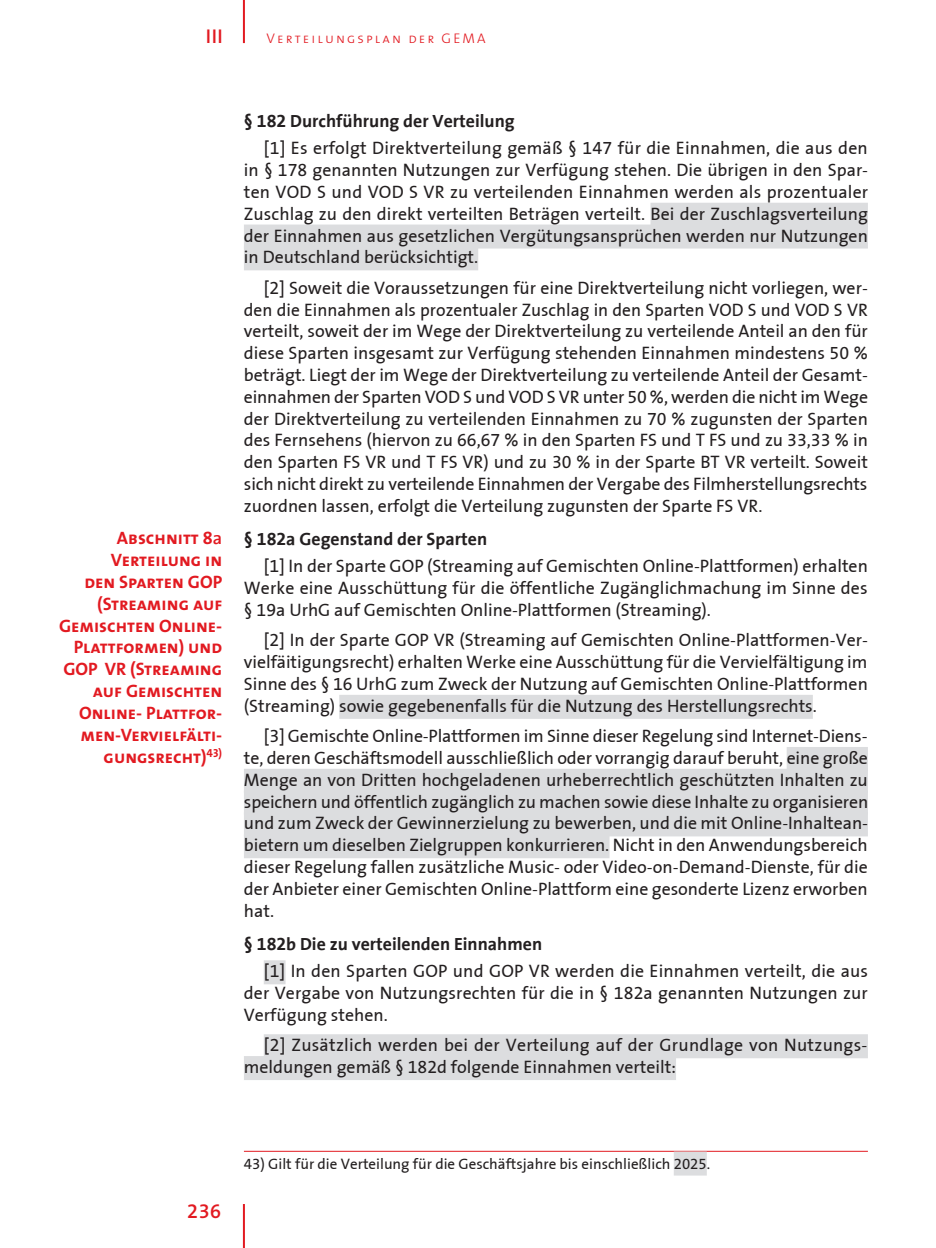
<style>
.page{position:relative;width:936px;height:1248px;background:#fff}
.page>*{position:absolute;margin:0;border:0;box-sizing:border-box;transform-origin:0 0}
.t1{font:20px "The Sans Semi Bold Caps";color:#e21a21}
.t2{font:20px "The Sans Semi Bold Expert";color:#e21a21}
.Marginalie{font:18px "The Sans Bold Caps";color:#e21a21}
.U13{font:17.8px/21.8px "The Sans Plain";color:#231f20;text-align:justify}
.U10_Bold{font:700 17.8px "The Sans";color:#231f20}
.U12{font:15px "The Sans Plain";color:#231f20}
.t3{font:14px "The Sans Light Caps";letter-spacing:.15em;color:#e21a21}
.s1{font-family:"The Sans";font-weight:600}
.s2{font-family:"The Sans Bold Bold 4";font-weight:400}
.s3{font-family:"The Sans Expert"}
</style>
<div class="page">
<hr style="left:243px;top:0;width:2px;height:43px;background:#e21a21">
<hr style="left:243px;top:1203px;width:2px;height:44px;background:#e21a21">
<div style="left:650px;top:203px;width:217px;height:24px;background:#dcdddf"></div>
<div style="left:244px;top:224px;width:623px;height:24px;background:#dcdddf"></div>
<div style="left:244px;top:246px;width:234px;height:24px;background:#dcdddf"></div>
<div style="left:339px;top:694px;width:473px;height:24px;background:#dcdddf"></div>
<div style="left:786px;top:747px;width:81px;height:24px;background:#dcdddf"></div>
<div style="left:244px;top:768px;width:623px;height:24px;background:#dcdddf"></div>
<div style="left:244px;top:790px;width:623px;height:24px;background:#dcdddf"></div>
<div style="left:244px;top:812px;width:623px;height:24px;background:#dcdddf"></div>
<div style="left:244px;top:834px;width:365px;height:24px;background:#dcdddf"></div>
<div style="left:264px;top:960px;width:21px;height:24px;background:#dcdddf"></div>
<div style="left:264px;top:1034px;width:603px;height:24px;background:#dcdddf"></div>
<div style="left:244px;top:1055px;width:432px;height:24px;background:#dcdddf"></div>
<hr style="left:244px;top:1150px;width:623px;height:1px;background:#e21a21">
<div style="left:673px;top:1151px;width:33px;height:24px;background:#dcdddf"></div>
<p class="t1" style="left:206px;top:20px;width:18px">III</p>
<p class="t3" style="left:266px;top:27px;width:220px">Verteilungsplan der GEMA</p>
<p class="Marginalie" style="left:117px;top:523px;width:107px">Abschnitt 8<span class="s1">a</span></p>
<p class="Marginalie" style="left:111px;top:545px;width:113px">Verteilung in</p>
<p class="Marginalie" style="left:84px;top:567px;width:139px">den Sparten GOP</p>
<p class="Marginalie" style="left:97px;top:588px;width:126px">(Streaming auf</p>
<p class="Marginalie" style="left:59px;top:610px;width:165px">Gemischten Online-</p>
<p class="Marginalie" style="left:74px;top:632px;width:150px">Plattformen) und</p>
<p class="Marginalie" style="left:63px;top:654px;width:160px">GOP VR (Streaming</p>
<p class="Marginalie" style="left:93px;top:676px;width:131px">auf Gemischten</p>
<p class="Marginalie" style="left:79px;top:697px;width:145px">Online- Plattfor-</p>
<p class="Marginalie" style="left:80px;top:719px;width:143px">men-Vervielfälti-</p>
<p class="Marginalie" style="left:104px;top:741px;width:120px">gungsrecht)<sup>43)</sup></p>
<p class="U10_Bold" style="left:244px;top:106px;width:272px">§ <span class="s2">182</span> Durchführung der Verteilung</p>
<p class="U13" style="left:244px;top:137px;width:625px;text-indent:20px">[<span class="s3">1</span>] Es erfolgt Direktverteilung gemäß § <span class="s3">147</span> für die Einnahmen, die aus den in § <span class="s3">178</span> genannten Nutzungen zur Verfügung stehen. Die übrigen in den Spar&shy;ten VOD S und VOD S VR zu verteilenden Einnahmen werden als prozentualer Zuschlag zu den direkt verteilten Beträgen verteilt. Bei der Zuschlagsverteilung der Einnahmen aus gesetzlichen Vergütungsansprüchen werden nur Nutzungen in Deutschland berücksichtigt.</p>
<p class="U13" style="left:244px;top:276px;width:625px;text-indent:20px">[<span class="s3">2</span>] Soweit die Voraussetzungen für eine Direktverteilung nicht vorliegen, wer&shy;den die Einnahmen als prozentualer Zuschlag in den Sparten VOD S und VOD S VR verteilt, soweit der im Wege der Direktverteilung zu verteilende Anteil an den für diese Sparten insgesamt zur Verfügung stehenden Einnahmen mindestens <span class="s3">50</span> % beträgt. Liegt der im Wege der Direktverteilung zu verteilende Anteil der Gesamt&shy;einnahmen der Sparten VOD S und VOD S VR unter <span class="s3">50</span> %, werden die nicht im Wege der Direktverteilung zu verteilenden Einnahmen zu <span class="s3">70</span> % zugunsten der Sparten des Fernsehens (hiervon zu <span class="s3">66,67</span> % in den Sparten FS und T FS und zu <span class="s3">33,33</span> % in den Sparten FS VR und T FS VR) und zu <span class="s3">30</span> % in der Sparte BT VR verteilt. Soweit sich nicht direkt zu verteilende Einnahmen der Vergabe des Filmherstellungsrechts zuordnen lassen, erfolgt die Verteilung zugunsten der Sparte FS VR.</p>
<p class="U10_Bold" style="left:244px;top:524px;width:245px">§ <span class="s2">182</span>a Gegenstand der Sparten</p>
<p class="U13" style="left:244px;top:555px;width:625px;text-indent:20px">[<span class="s3">1</span>] In der Sparte GOP (Streaming auf Gemischten Online-Plattformen) erhalten Werke eine Ausschüttung für die öffentliche Zugänglichmachung im Sinne des § <span class="s3">19</span>a UrhG auf Gemischten Online-Plattformen (Streaming).</p>
<p class="U13" style="left:244px;top:629px;width:625px;text-indent:20px">[<span class="s3">2</span>] In der Sparte GOP VR (Streaming auf Gemischten Online-Plattformen-Ver&shy;vielfäitigungsrecht) erhalten Werke eine Ausschüttung für die Vervielfältigung im Sinne des § <span class="s3">16</span> UrhG zum Zweck der Nutzung auf Gemischten Online-Plattformen (Streaming) sowie gegebenenfalls für die Nutzung des Herstellungsrechts.</p>
<p class="U13" style="left:244px;top:724px;width:625px;text-align:left;text-indent:20px">[<span class="s3">3</span>] Gemischte Online-Plattformen im Sinne dieser Regelung sind Internet-Diens&shy;te, deren Geschäftsmodell ausschließlich oder vorrangig darauf beruht, eine große Menge an von Dritten hochgeladenen urheberrechtlich geschützten Inhalten zu speichern und öffentlich zugänglich zu machen sowie diese Inhalte zu organisieren und zum Zweck der Gewinnerzielung zu bewerben, und die mit Online-Inhaltean&shy;bietern um dieselben Zielgruppen konkurrieren. Nicht in den Anwendungsbereich dieser Regelung fallen zusätzliche Music- oder Video-on-Demand-Dienste, für die der Anbieter einer Gemischten Online-Plattform eine gesonderte Lizenz erworben hat.</p>
<p class="U10_Bold" style="left:244px;top:928px;width:300px">§ <span class="s2">182</span>b Die zu verteilenden Einnahmen</p>
<p class="U13" style="left:244px;top:959px;width:625px;text-indent:20px">[<span class="s3">1</span>] In den Sparten GOP und GOP VR werden die Einnahmen verteilt, die aus der Vergabe von Nutzungsrechten für die in § <span class="s3">182</span>a genannten Nutzungen zur Verfügung stehen.</p>
<p class="U13" style="left:244px;top:1033px;width:623px;text-indent:20px">[<span class="s3">2</span>] Zusätzlich werden bei der Verteilung auf der Grundlage von Nutzungs&shy;meldungen gemäß § <span class="s3">182</span>d folgende Einnahmen verteilt:</p>
<p class="t2" style="left:187px;top:1193px;width:35px">236</p>
<p class="U12" style="left:244px;top:1150px;width:468px"><span class="s3">43)</span> Gilt für die Verteilung für die Geschäftsjahre bis einschließlich <span class="s3">2025.</span></p>
</div>
